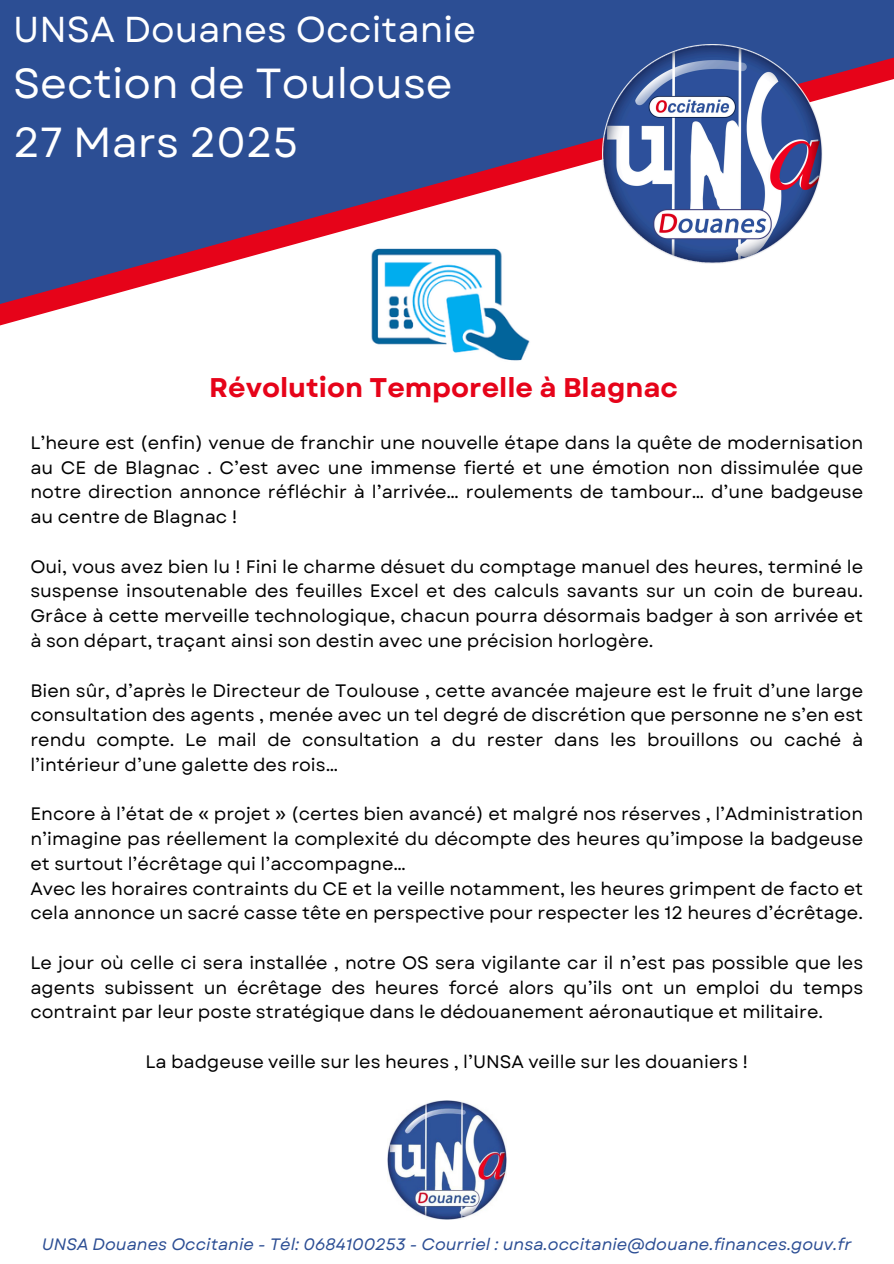
<style>
.page{position:relative;width:894px;height:1264px;background:#fff}
.page>*{position:absolute;margin:0;border:0;box-sizing:border-box;transform-origin:0 0}
.t1{font:42px/58.8px "Garet";color:#fff}
.t2{font:36px "Garet";color:#fff}
.t3{font:700 27px "Garet";color:#e60319}
.t4{font:18px/24.8px "Garet";color:#000;text-align:justify}
.t5{font:italic 16.5px "Garet";color:#2c4e94}
</style>
<div class="page">
<svg style="left:0;top:0;width:893px;height:309px;fill:#2c4e94"></svg>
<img style="left:602px;top:44px;width:220px;height:219px">
<img style="left:370px;top:224px;width:160px;height:137px">
<img style="left:387px;top:1100px;width:119px;height:119px">
<p class="t2" style="left:13px;top:3px;width:464px">UNSA Douanes Occitanie</p>
<p class="t1" style="left:13px;top:54px;width:441px">Section de Toulouse<br>27 Mars 2025</p>
<p class="t3" style="left:209px;top:368px;width:470px">Révolution Temporelle à Blagnac</p>
<p class="t4" style="left:30px;top:430px;width:834px">L’heure est (enfin) venue de franchir une nouvelle étape dans la quête de modernisation au CE de Blagnac . C’est avec une immense fierté et une émotion non dissimulée que notre direction annonce réfléchir à l’arrivée… roulements de tambour… d’une badgeuse au centre de Blagnac !</p>
<h1 class="t4" style="left:30px;top:554px;width:834px">Oui, vous avez bien lu ! Fini le charme désuet du comptage manuel des heures, terminé le suspense insoutenable des feuilles Excel et des calculs savants sur un coin de bureau.<br>Grâce à cette merveille technologique, chacun pourra désormais badger à son arrivée et à son départ, traçant ainsi son destin avec une précision horlogère.</h1>
<p class="t4" style="left:30px;top:678px;width:834px">Bien sûr, d’après le Directeur de Toulouse , cette avancée majeure est le fruit d’une large consultation des agents , menée avec un tel degré de discrétion que personne ne s’en est rendu compte. Le mail de consultation a du rester dans les brouillons ou caché à l’intérieur d’une galette des rois…</p>
<p class="t4" style="left:30px;top:801px;width:834px">Encore à l’état de « projet » (certes bien avancé) et malgré nos réserves , l’Administration n’imagine pas réellement la complexité du décompte des heures qu’impose la badgeuse et surtout l’écrêtage qui l’accompagne…</p>
<h2 class="t4" style="left:30px;top:876px;width:834px">Avec les horaires contraints du CE et la veille notamment, les heures grimpent de facto et cela annonce un sacré casse tête en perspective pour respecter les 12 heures d’écrêtage.</h2>
<p class="t4" style="left:30px;top:950px;width:834px">Le jour où celle ci sera installée , notre OS sera vigilante car il n’est pas possible que les agents subissent un écrêtage des heures forcé alors qu’ils ont un emploi du temps contraint par leur poste stratégique dans le dédouanement aéronautique et militaire.</p>
<p class="t4" style="left:145px;top:1049px;width:604px">La badgeuse veille sur les heures , l’UNSA veille sur les douaniers !</p>
<p class="t5" style="left:42px;top:1232px;width:811px">UNSA Douanes Occitanie - Tél: 0684100253 - Courriel : unsa.occitanie@douane.finances.gouv.fr</p>
</div>
